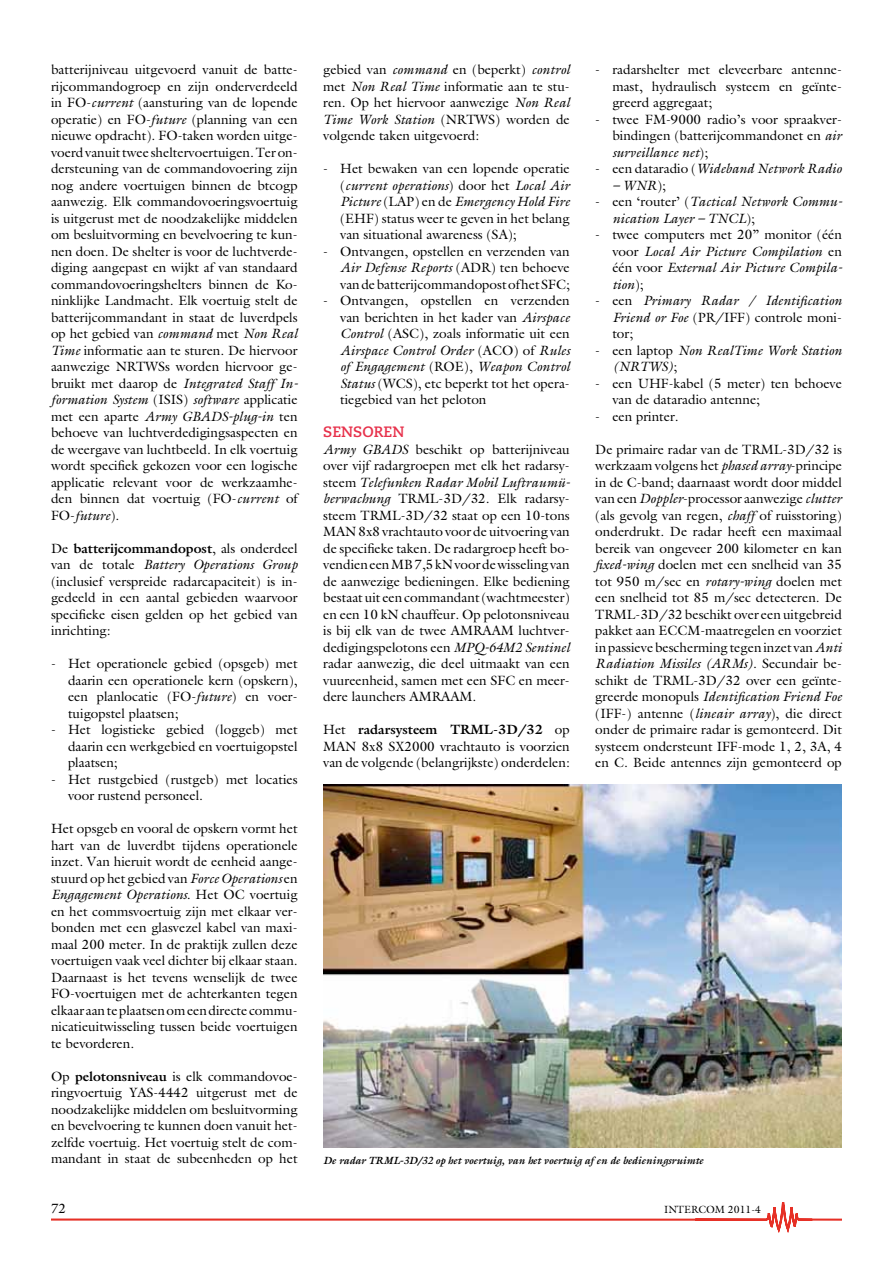
<style>
.page{position:relative;width:893px;height:1263px;background:#fff}
.page>*{position:absolute;margin:0;border:0;box-sizing:border-box;transform-origin:0 0}
.t1{font:700 15px "Caecilia";color:#e7314b}
.t2{font:13.5px/16.5px "Galliard Std";color:#000;text-align:justify}
.t3{font:italic 13.5px/16.5px "Galliard Std";color:#000}
.t4{font:italic 700 10.5px "Galliard Std";color:#000}
.t5{font:10.5px "Galliard Std";color:#000}
.s1{font-style:italic}
.s2{font-weight:700}
.s3{font-style:normal}
</style>
<div class="page">
<svg style="left:51px;top:1202px;width:791px;height:31px"></svg>
<img style="left:323px;top:784px;width:519px;height:363px">
<p class="t2" style="left:51px;top:61px;width:249px">batterijniveau uitgevoerd vanuit de batte&shy;rijcommandogroep en zijn onderverdeeld in FO-<span class="s1">current</span> (aansturing van de lopende operatie) en FO-<span class="s1">future</span> (planning van een nieuwe opdracht). FO-taken worden uitge&shy;voerd vanuit twee sheltervoertuigen. Ter on&shy;dersteuning van de commandovoering zijn nog andere voertuigen binnen de btcogp aanwezig. Elk commandovoeringsvoertuig is uitgerust met de noodzakelijke middelen om besluitvorming en bevelvoering te kun&shy;nen doen. De shelter is voor de luchtverde&shy;diging aangepast en wijkt af van standaard commandovoeringshelters binnen de Ko&shy;ninklijke Landmacht. Elk voertuig stelt de batterijcommandant in staat de luverdpels op het gebied van <span class="s1">command</span> met <span class="s1">Non Real Time</span> informatie aan te sturen. De hiervoor aanwezige NRTWSs worden hiervoor ge&shy;bruikt met daarop de <span class="s1">Integrated Staff In&shy;formation System</span> (ISIS) <span class="s1">software</span> applicatie met een aparte <span class="s1">Army GBADS-plug-in</span> ten behoeve van luchtverdedigingsaspecten en de weergave van luchtbeeld. In elk voertuig wordt specifiek gekozen voor een logische applicatie relevant voor de werkzaamhe&shy;den binnen dat voertuig (FO-<span class="s1">current</span> of FO-<span class="s1">future</span>).</p>
<p class="t2" style="left:51px;top:540px;width:248px">De <span class="s2">batterijcommandopost</span>, als onderdeel van de totale <span class="s1">Battery Operations Group </span>(inclusief verspreide radarcapaciteit) is in&shy;gedeeld in een aantal gebieden waarvoor specifieke eisen gelden op het gebied van inrichting:</p>
<p class="t2" style="left:68px;top:655px;width:231px;text-indent:-17px">- Het operationele gebied (opsgeb) met daarin een operationele kern (opskern), een planlocatie (FO-<span class="s1">future</span>) en voer&shy;tuigopstel plaatsen;</p>
<p class="t2" style="left:68px;top:721px;width:231px;text-indent:-17px">- Het logistieke gebied (loggeb) met daarin een werkgebied en voertuigopstel plaatsen;</p>
<p class="t2" style="left:68px;top:771px;width:231px;text-indent:-17px">- Het rustgebied (rustgeb) met locaties voor rustend personeel.</p>
<p class="t2" style="left:51px;top:820px;width:248px">Het opsgeb en vooral de opskern vormt het hart van de luverdbt tijdens operationele inzet. Van hieruit wordt de eenheid aange&shy;stuurd op het gebied van <span class="s1">Force Operations</span> en <span class="s1">Engagement Operations.</span> Het OC voertuig en het commsvoertuig zijn met elkaar ver&shy;bonden met een glasvezel kabel van maxi&shy;maal 200 meter. In de praktijk zullen deze voertuigen vaak veel dichter bij elkaar staan.<br>Daarnaast is het tevens wenselijk de twee FO-voertuigen met de achterkanten tegen elkaar aan te plaatsen om een directe commu&shy;nicatieuitwisseling tussen beide voertuigen te bevorderen.</p>
<p class="t2" style="left:51px;top:1068px;width:248px">Op <span class="s2">pelotonsniveau</span> is elk commandovoe&shy;ringvoertuig YAS-4442 uitgerust met de noodzakelijke middelen om besluitvorming en bevelvoering te kunnen doen vanuit het&shy;zelfde voertuig. Het voertuig stelt de com&shy;mandant in staat de subeenheden op het</p>
<p class="t2" style="left:323px;top:61px;width:248px">gebied van <span class="s1">command</span> en (beperkt) <span class="s1">control </span>met <span class="s1">Non Real Time</span> informatie aan te stu&shy;ren. Op het hiervoor aanwezige <span class="s1">Non Real Time Work Station</span> (NRTWS) worden de volgende taken uitgevoerd:</p>
<p class="t2" style="left:340px;top:160px;width:231px;text-indent:-17px">- Het bewaken van een lopende operatie (<span class="s1">current operations</span>) door het <span class="s1">Local Air Picture</span> (LAP) en de <span class="s1">Emergency Hold Fire </span>(EHF) status weer te geven in het belang van situational awareness (SA);</p>
<p class="t2" style="left:340px;top:243px;width:231px;text-indent:-17px">- Ontvangen, opstellen en verzenden van <span class="s1">Air Defense Reports</span> (ADR) ten behoeve van de batterijcommandopost of het SFC;</p>
<p class="t2" style="left:340px;top:292px;width:231px;text-indent:-17px">- Ontvangen, opstellen en verzenden van berichten in het kader van <span class="s1">Airspace Control</span> (ASC), zoals informatie uit een <span class="s1">Airspace Control Order</span> (ACO) of <span class="s1">Rules of Engagement</span> (ROE), <span class="s1">Weapon Control Status</span> (WCS), etc beperkt tot het opera&shy;tiegebied van het peloton</p>
<p class="t1" style="left:323px;top:423px;width:83px">SENSOREN</p>
<p class="t2" style="left:323px;top:441px;width:249px"><span class="s1">Army GBADS</span> beschikt op batterijniveau over vijf radargroepen met elk het radarsy&shy;steem <span class="s1">Telefunken Radar Mobil Luftraumü&shy;berwachung</span> TRML-3D/32. Elk radarsy&shy;steem TRML-3D/32 staat op een 10-tons MAN 8x8 vrachtauto voor de uitvoering van de specifieke taken. De radargroep heeft bo&shy;vendien een MB 7,5 kN voor de wisseling van de aanwezige bedieningen. Elke bediening bestaat uit een commandant (wachtmeester) en een 10 kN chauffeur. Op pelotonsniveau is bij elk van de twee AMRAAM luchtver&shy;dedigingspelotons een <span class="s1">MPQ-64M2 Sentinel </span>radar aanwezig, die deel uitmaakt van een vuureenheid, samen met een SFC en meer&shy;dere launchers AMRAAM.</p>
<p class="t2" style="left:323px;top:721px;width:248px">Het <span class="s2">radarsysteem TRML-3D/32</span> op MAN 8x8 SX2000 vrachtauto is voorzien van de volgende (belangrijkste) onderdelen:</p>
<p class="t2" style="left:612px;top:61px;width:231px;text-indent:-17px">- radarshelter met eleveerbare antenne&shy;mast, hydraulisch systeem en geïnte&shy;greerd aggregaat;</p>
<p class="t2" style="left:612px;top:111px;width:231px;text-indent:-17px">- twee FM-9000 radio’s voor spraakver&shy;bindingen (batterijcommandonet en <span class="s1">air surveillance net</span>);</p>
<p class="t3" style="left:595px;top:160px;width:248px"><span class="s3">- een dataradio (</span>Wideband Network Radio</p>
<p class="t3" style="left:612px;top:177px;width:55px">– WNR<span class="s3">);</span></p>
<p class="t3" style="left:612px;top:193px;width:232px;text-indent:-17px"><span class="s3">- een ‘router’ (</span>Tactical Network Commu&shy;nication Layer – TNCL<span class="s3">);</span></p>
<p class="t3" style="left:612px;top:226px;width:232px;text-align:justify;text-indent:-17px"><span class="s3">- twee computers met 20” monitor (één voor</span> Local Air Picture Compilation <span class="s3">en één voor</span> External Air Picture Compila&shy;tion<span class="s3">);</span></p>
<p class="t3" style="left:612px;top:292px;width:231px;text-align:justify;text-indent:-17px"><span class="s3">- een</span> Primary Radar / Identification Friend or Foe <span class="s3">(PR/IFF) controle moni&shy;tor;</span></p>
<p class="t3" style="left:612px;top:342px;width:231px;text-indent:-17px"><span class="s3">- een laptop</span> Non RealTime Work Station (NRTWS)<span class="s3">;</span></p>
<p class="t2" style="left:612px;top:375px;width:231px;text-indent:-17px">- een UHF-kabel (5 meter) ten behoeve van de dataradio antenne;</p>
<p class="t2" style="left:595px;top:408px;width:85px">- een printer.</p>
<p class="t2" style="left:595px;top:441px;width:248px">De primaire radar van de TRML-3D/32 is werkzaam volgens het <span class="s1">phased array</span>-principe in de C-band; daarnaast wordt door middel van een <span class="s1">Doppler</span>-processor aanwezige <span class="s1">clutter </span>(als gevolg van regen, <span class="s1">chaff</span> of ruisstoring) onderdrukt. De radar heeft een maximaal bereik van ongeveer 200 kilometer en kan <span class="s1">fixed-wing</span> doelen met een snelheid van 35 tot 950 m/sec en <span class="s1">rotary-wing</span> doelen met een snelheid tot 85 m/sec detecteren. De TRML-3D/32 beschikt over een uitgebreid pakket aan ECCM-maatregelen en voorziet in passieve bescherming tegen inzet van <span class="s1">Anti Radiation Missiles (ARMs)</span>. Secundair be&shy;schikt de TRML-3D/32 over een geïnte&shy;greerde monopuls <span class="s1">Identification Friend Foe </span>(IFF-) antenne (<span class="s1">lineair array</span>), die direct onder de primaire radar is gemonteerd. Dit systeem ondersteunt IFF-mode 1, 2, 3A, 4 en C. Beide antennes zijn gemonteerd op</p>
<p class="t4" style="left:323px;top:1153px;width:382px">De radar TRML-3D/32 op het voertuig, van het voertuig af en de bedieningsruimte</p>
<p class="t2" style="left:51px;top:1200px;width:17px">72</p>
<p class="t5" style="left:664px;top:1203px;width:99px">INTERCOM 2011-4</p>
</div>
